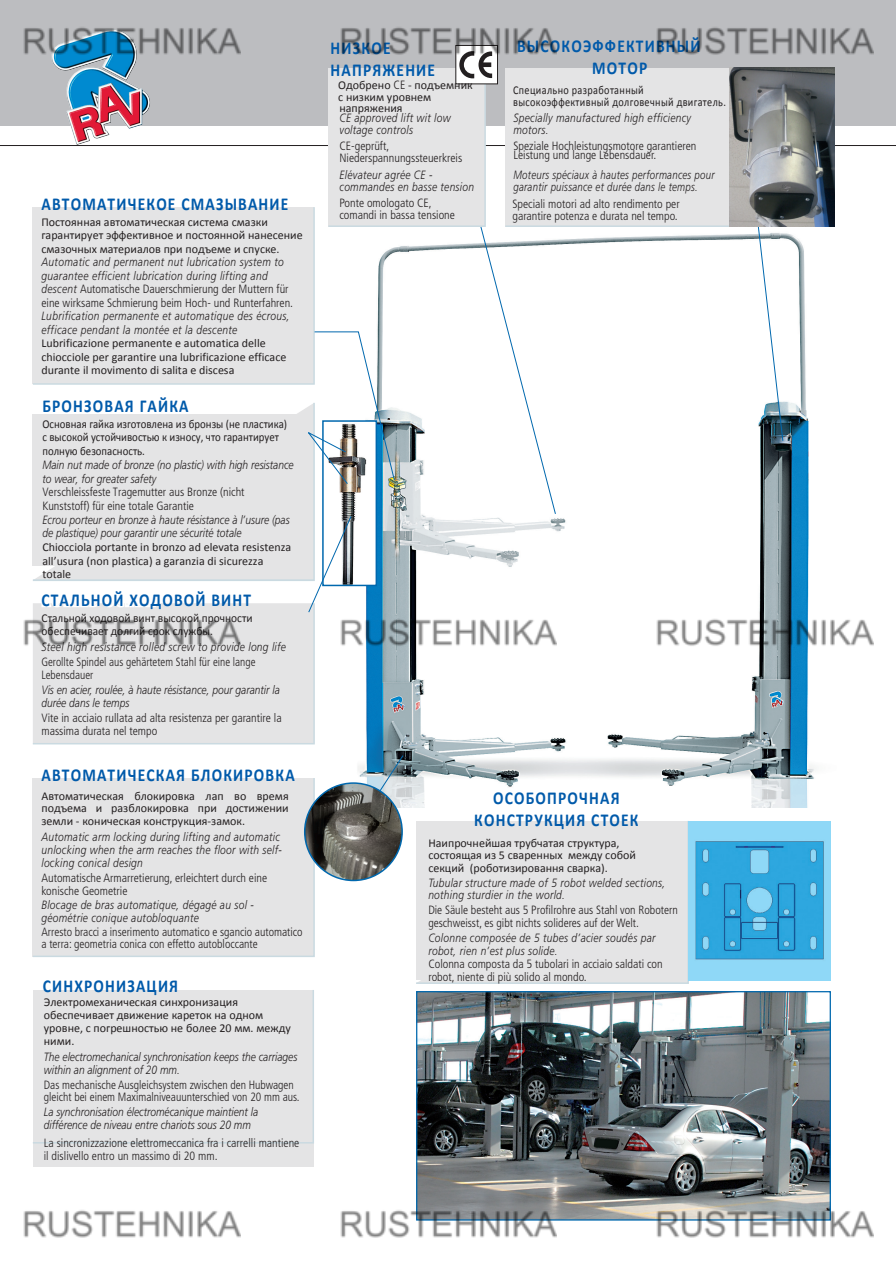
<style>
.page{position:relative;width:896px;height:1266px;background:#fff}
.page>*{position:absolute;margin:0;border:0;box-sizing:border-box;transform-origin:0 0}
.t1{font:700 18.15px/21.9px "Calibri";letter-spacing:.075em;color:#015aaa;scale:.85 1}
.t2{font:300 condensed 12px/12.8px "Frutiger LT Std";color:#231f20}
.t3{font:italic 300 12px/12.8px "Frutiger LT Std";letter-spacing:.03em;color:#231f20;scale:.85 1}
.t4{font:12px/12.8px "Calibri";color:#231f20}
.t5{font:italic 300 12px/12.8px "Frutiger LT Std";color:#231f20;scale:.85 1}
.t6{font:12px/13.6px "Calibri";color:#231f20;scale:.9 1}
.t7{font:300 condensed 12px/12.8px "Frutiger LT Std";color:#231f20;scale:.96 1}
.t8{font:italic 300 12px/12px "Frutiger LT Std";letter-spacing:.03em;color:#231f20;scale:.8 1}
.t9{font:12px/12.8px "Calibri";color:#231f20;scale:.95 1}
.t10{font:12px/12px "Calibri";letter-spacing:.035em;color:#231f20;scale:.85 1}
.t11{font:300 condensed 12px/12.8px "Frutiger LT Std";color:#231f20;scale:.94 1}
.s1{font-style:normal;font-stretch:condensed}
.s2{font-family:"Frutiger LT Std";font-weight:300;font-stretch:condensed}
</style>
<div class="page">
<div style="left:32px;top:207px;width:273px;height:178px;background:#e4e4e5"></div>
<div style="left:32px;top:409px;width:273px;height:158px;background:#e4e4e5"></div>
<svg style="left:32px;top:567px;width:273px;height:178px"></svg>
<div style="left:32px;top:778px;width:283px;height:179px;background:#e4e4e5"></div>
<div style="left:0;top:0;width:895px;height:126px;background:#bcbdc0"></div>
<hr style="left:0;top:145px;width:895px;height:1px;background:#231f20">
<img style="left:52px;top:60px;width:98px;height:85px">
<img style="left:556px;top:217px;width:279px;height:590px">
<svg style="left:305px;top:207px;width:251px;height:617px"></svg>
<img style="left:418px;top:993px;width:410px;height:225px">
<img style="left:305px;top:783px;width:97px;height:97px;border-radius:49px">
<div style="left:304px;top:782px;width:99px;height:99px;border:2px solid #0068ae;border-radius:50%"></div>
<div style="left:456px;top:45px;width:41px;height:39px;background:#fff"></div>
<svg style="left:327px;top:60px;width:165px;height:168px;background:#e1e1e2"></svg>
<div style="left:33px;top:989px;width:280px;height:177px;background:#e4e4e5"></div>
<svg style="left:33px;top:989px;width:281px;height:155px"></svg>
<svg style="left:503px;top:67px;width:280px;height:374px"></svg>
<img style="left:729px;top:68px;width:105px;height:159px">
<div style="left:414px;top:819px;width:275px;height:165px;background:#e4e4e5"></div>
<div style="left:688px;top:821px;width:142px;height:159px;background:#8fd8f7"></div>
<img style="left:695px;top:841px;width:129px;height:119px">
<img style="left:23px;top:27px;width:217px;height:33px">
<img style="left:340px;top:27px;width:216px;height:33px">
<img style="left:656px;top:27px;width:217px;height:28px">
<img style="left:23px;top:614px;width:217px;height:37px">
<img style="left:339px;top:614px;width:217px;height:37px">
<img style="left:655px;top:614px;width:218px;height:37px">
<img style="left:23px;top:1210px;width:217px;height:28px">
<img style="left:340px;top:1205px;width:216px;height:33px">
<img style="left:655px;top:1205px;width:218px;height:33px">
<h1 class="t1" style="left:41px;top:193px;width:292px">АВТОМАТИЧЕКОЕ СМАЗЫВАНИЕ</h1>
<p class="t4" style="left:41px;top:215px;width:263px;line-height:13.5px">Постоянная автоматическая система смазки гарантирует эффективное и постоянной нанесение смазочных материалов при подъеме и спуске.</p>
<p class="t3" style="left:41px;top:256px;width:297px;line-height:13.5px">Automatic and permanent nut lubrication system to guarantee efficient lubrication during lifting and descent <span class="s1">Automatische Dauerschmierung der Muttern für eine wirksame Schmierung beim Hoch- und Runterfahren.</span></p>
<p class="t3" style="left:41px;top:309px;width:293px;line-height:13.5px">Lubrification permanente et automatique des écrous, efficace pendant la montée et la descente</p>
<p class="t4" style="left:41px;top:336px;width:246px;line-height:13.5px">Lubrificazione permanente e automatica delle chiocciole per garantire una lubrificazione efficace durante il movimento di salita e discesa</p>
<h1 class="t1" style="left:42px;top:395px;width:173px">БРОНЗОВАЯ ГАЙКА</h1>
<p class="t6" style="left:42px;top:417px;width:273px">Основная гайка изготовлена из бронзы (не пластика) с высокой устойчивостью к износу, что гарантирует полную безопасность.</p>
<p class="t5" style="left:42px;top:458px;width:297px;line-height:13.6px">Main nut made of bronze (no plastic) with high resistance to wear, for greater safety</p>
<p class="t2" style="left:42px;top:485px;width:204px;line-height:13.6px">Verschleissfeste Tragemutter aus Bronze (nicht<br>Kunststoff) für eine totale Garantie</p>
<p class="t5" style="left:42px;top:512px;width:292px;line-height:13.6px">Ecrou porteur en bronze à haute résistance à l’usure (pas de plastique) pour garantir une sécurité totale</p>
<p class="t4" style="left:42px;top:540px;width:250px;line-height:13.6px">Chiocciola portante in bronzo ad elevata resistenza all’usura (non plastica) a garanzia di sicurezza totale</p>
<h1 class="t1" style="left:41px;top:589px;width:248px">СТАЛЬНОЙ ХОДОВОЙ ВИНТ</h1>
<p class="t9" style="left:42px;top:612px;width:223px">Стальной ходовой винт высокой прочности обеспечивает долгий срок службы.</p>
<p class="t3" style="left:41px;top:641px;width:289px">Steel high resistance rolled screw to provide long life</p>
<p class="t11" style="left:41px;top:656px;width:229px">Gerollte Spindel aus gehärtetem Stahl für eine lange<br>Lebensdauer</p>
<p class="t5" style="left:41px;top:683px;width:282px">Vis en acier, roulée, à haute résistance, pour garantir la durée dans le temps</p>
<p class="t2" style="left:41px;top:711px;width:242px">Vite in acciaio rullata ad alta resistenza per garantire la massima durata nel tempo</p>
<h1 class="t1" style="left:41px;top:763px;width:299px">АВТОМАТИЧЕСКАЯ БЛОКИРОВКА</h1>
<p class="t4" style="left:41px;top:789px;width:249px;text-align:justify">Автоматическая блокировка лап во время подъема и разблокировка при достижении земли - коническая конструкция-замок.</p>
<p class="t3" style="left:41px;top:831px;width:284px">Automatic arm locking during lifting and automatic unlocking when the arm reaches the floor with self&shy;locking conical design</p>
<p class="t2" style="left:41px;top:871px;width:227px">Automatische Armarretierung, erleichtert durch eine konische Geometrie</p>
<p class="t3" style="left:41px;top:899px;width:251px">Blocage de bras automatique, dégagé au sol - géométrie conique autobloquante</p>
<p class="t2" style="left:41px;top:925px;width:262px">Arresto bracci a inserimento automatico e sgancio automatico a terra: geometria conica con effetto autobloccante</p>
<h1 class="t1" style="left:43px;top:975px;width:161px">СИНХРОНИЗАЦИЯ</h1>
<p class="t4" style="left:44px;top:995px;width:248px">Электромеханическая синхронизация обеспечивает движение кареток на одном уровне, с погрешностью не более 20 мм. между ними.</p>
<p class="t5" style="left:44px;top:1050px;width:300px">The electromechanical synchronisation keeps the carriages within an alignment of 20 mm.</p>
<p class="t7" style="left:44px;top:1078px;width:268px">Das mechanische Ausgleichsystem zwischen den Hubwagen gleicht bei einem Maximalniveauunterschied von 20 mm aus.</p>
<p class="t5" style="left:44px;top:1105px;width:254px">La synchronisation électromécanique maintient la différence de niveau entre chariots sous 20 mm</p>
<p class="t2" style="left:44px;top:1136px;width:257px">La sincronizzazione elettromeccanica fra i carrelli mantiene il dislivello entro un massimo di 20 mm.</p>
<h1 class="t1" style="left:330px;top:37px;width:124px">НИЗКОЕ<br>НАПРЯЖЕНИЕ</h1>
<h1 class="t1" style="left:592px;top:35px;width:129px;text-indent:-75px">ВЫСОКОЭФФЕКТИВНЫЙ<br>МОТОР</h1>
<p class="t4" style="left:338px;top:79px;width:136px;line-height:12px">Одобрено <span class="s2">CE</span> - подъемник с низким уровнем</p>
<p class="t4" style="left:339px;top:101px;width:65px">напряжения</p>
<p class="t3" style="left:339px;top:112px;width:132px;line-height:12px">CE approved lift wit low voltage controls</p>
<p class="t2" style="left:339px;top:140px;width:124px;line-height:12px">CE-geprüft,<br>Niederspannungssteuerkreis</p>
<p class="t3" style="left:339px;top:168px;width:160px;line-height:12px">Elévateur agrée CE - commandes en basse tension</p>
<p class="t10" style="left:513px;top:84px;width:252px">Специально разработанный высокоэффективный долговечный двигатель.</p>
<p class="t3" style="left:513px;top:112px;width:210px;line-height:12px">Specially manufactured high efficiency motors.</p>
<p class="t2" style="left:513px;top:142px;width:184px;line-height:9px">Speziale Hochleistungsmotore garantieren<br>Leistung und lange Lebensdauer.</p>
<p class="t8" style="left:513px;top:168px;width:253px">Moteurs spéciaux à hautes performances pour garantir puissance et durée dans le temps.</p>
<p class="t2" style="left:339px;top:197px;width:117px;line-height:12px">Ponte omologato CE, comandi in bassa tensione</p>
<p class="t2" style="left:512px;top:198px;width:169px;line-height:12px">Speciali motori ad alto rendimento per garantire potenza e durata nel tempo.</p>
<h1 class="t1" style="left:474px;top:787px;width:195px;text-align:center">ОСОБОПРОЧНАЯ<br>КОНСТРУКЦИЯ СТОЕК</h1>
<p class="t4" style="left:428px;top:836px;width:209px">Наипрочнейшая трубчатая структура, состоящая из 5 сваренных между собой секций (роботизировання сварка).</p>
<p class="t3" style="left:428px;top:876px;width:280px">Tubular structure made of 5 robot welded sections, nothing sturdier in the world.</p>
<p class="t2" style="left:428px;top:903px;width:251px">Die Säule besteht aus 5 Profilrohre aus Stahl von Robotern geschweisst, es gibt nichts solideres auf der Welt.</p>
<p class="t3" style="left:428px;top:931px;width:269px">Colonne composée de 5 tubes d’acier soudés par robot, rien n’est plus solide.</p>
<p class="t2" style="left:428px;top:957px;width:236px">Colonna composta da 5 tubolari in acciaio saldati con robot, niente di più solido al mondo.</p>
</div>
